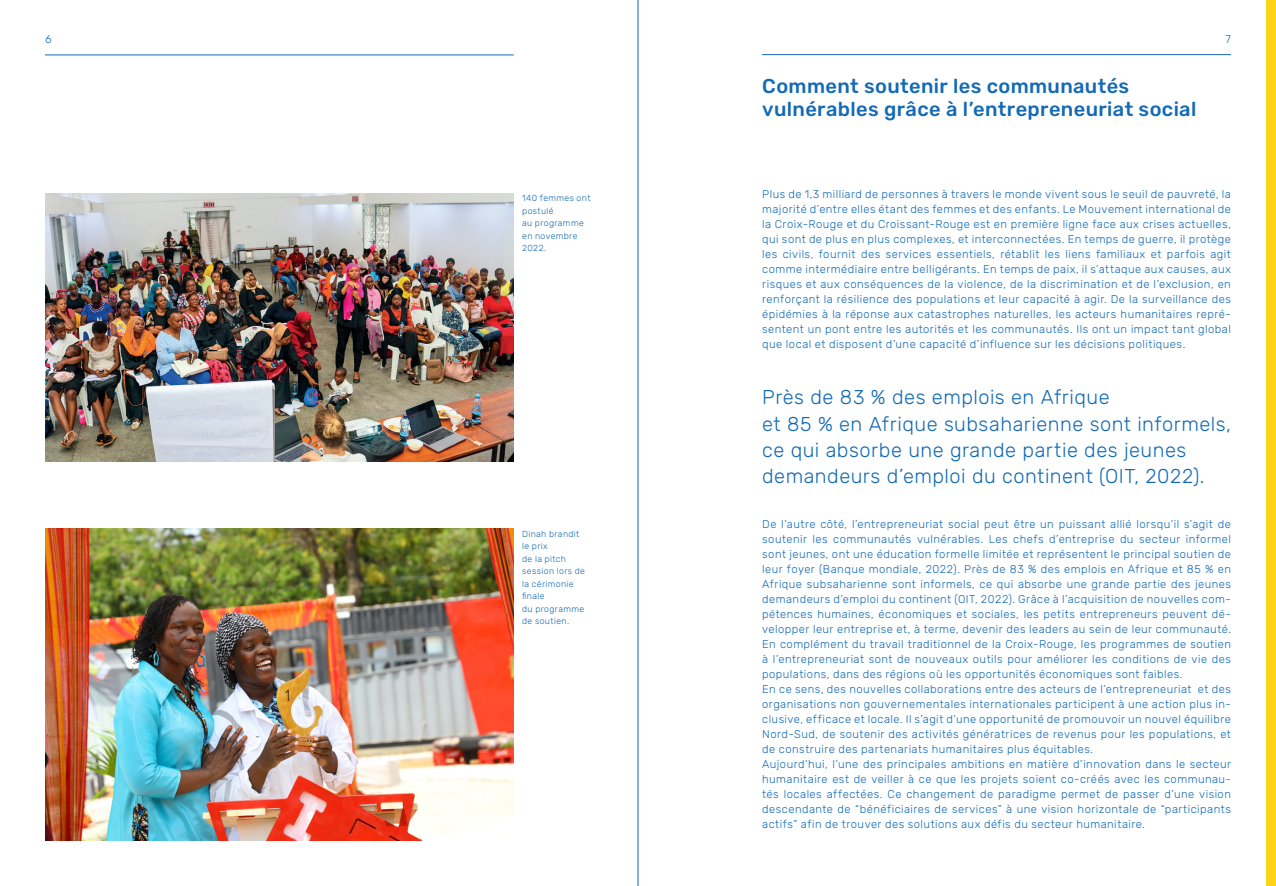
<style>
.page{position:relative;width:1276px;height:886px;background:#fff}
.page>*{position:absolute;margin:0;border:0;box-sizing:border-box;transform-origin:0 0}
.t1{font:300 20px "Rubik";letter-spacing:.025em;color:#136ab5}
.t2{font:500 20px "Rubik";letter-spacing:.02em;color:#136ab5}
.t3{font:300 11.25px/15px "Rubik";letter-spacing:.04em;color:#136ab5;text-align:justify}
.t4{font:300 8.75px/12.5px "Rubik";letter-spacing:.04em;color:#136ab5}
</style>
<div class="page">
<img style="left:45px;top:193px;width:469px;height:268px">
<img style="left:45px;top:528px;width:469px;height:313px">
<hr style="left:45px;top:55px;width:469px;height:1px;background:#136ab5">
<hr style="left:762px;top:54px;width:469px;height:1px;background:#136ab5">
<div style="left:1266px;top:0;width:10px;height:886px;background:#ffd416"></div>
<hr style="left:638px;top:0;width:1px;height:886px;background:#0f6ab4">
<p class="t3" style="left:45px;top:32px;width:8px">6</p>
<p class="t3" style="left:1225px;top:32px;width:7px">7</p>
<p class="t4" style="left:522px;top:192px;width:70px">140 femmes ont postulé</p>
<p class="t4" style="left:522px;top:217px;width:63px">au programme</p>
<p class="t4" style="left:522px;top:230px;width:57px">en novembre<br>2022.</p>
<p class="t4" style="left:522px;top:528px;width:59px">Dinah brandit</p>
<p class="t4" style="left:522px;top:540px;width:64px">le prix<br>de la pitch session lors de la cérimonie</p>
<p class="t4" style="left:522px;top:590px;width:63px">finale<br>du programme de soutien.</p>
<p class="t2" style="left:762px;top:75px;width:368px">Comment soutenir les communautés</p>
<p class="t2" style="left:762px;top:98px;width:436px">vulnérables grâce à l’entrepreneuriat social</p>
<p class="t3" style="left:762px;top:187px;width:470px">Plus de 1,3 milliard de personnes à travers le monde vivent sous le seuil de pauvreté, la majorité d’entre elles étant des femmes et des enfants. Le Mouvement international de la Croix-Rouge et du Croissant-Rouge est en première ligne face aux crises actuelles, qui sont de plus en plus complexes, et interconnectées. En temps de guerre, il protège les civils, fournit des services essentiels, rétablit les liens familiaux et parfois agit comme intermédiaire entre belligérants. En temps de paix, il s’attaque aux causes, aux risques et aux conséquences de la violence, de la discrimination et de l’exclusion, en renforçant la résilience des populations et leur capacité à agir. De la surveillance des épidémies à la réponse aux catastrophes naturelles, les acteurs humanitaires repré&shy;sentent un pont entre les autorités et les communautés. Ils ont un impact tant global que local et disposent d’une capacité d’influence sur les décisions politiques.</p>
<p class="t1" style="left:762px;top:386px;width:349px">Près de 83 % des emplois en Afrique</p>
<p class="t1" style="left:762px;top:413px;width:470px">et 85 % en Afrique subsaharienne sont informels,</p>
<p class="t1" style="left:762px;top:439px;width:426px">ce qui absorbe une grande partie des jeunes</p>
<p class="t1" style="left:762px;top:465px;width:444px">demandeurs d’emploi du continent (OIT, 2022).</p>
<p class="t3" style="left:762px;top:517px;width:470px">De l’autre côté, l’entrepreneuriat social peut être un puissant allié lorsqu’il s’agit de soutenir les communautés vulnérables. Les chefs d’entreprise du secteur informel sont jeunes, ont une éducation formelle limitée et représentent le principal soutien de leur foyer (Banque mondiale, 2022). Près de 83 % des emplois en Afrique et 85 % en Afrique subsaharienne sont informels, ce qui absorbe une grande partie des jeunes demandeurs d’emploi du continent (OIT, 2022). Grâce à l’acquisition de nouvelles com&shy;pétences humaines, économiques et sociales, les petits entrepreneurs peuvent dé&shy;velopper leur entreprise et, à terme, devenir des leaders au sein de leur communauté.<br>En complément du travail traditionnel de la Croix-Rouge, les programmes de soutien à l’entrepreneuriat sont de nouveaux outils pour améliorer les conditions de vie des populations, dans des régions où les opportunités économiques sont faibles.</p>
<p class="t3" style="left:762px;top:682px;width:470px">En ce sens, des nouvelles collaborations entre des acteurs de l’entrepreneuriat et des organisations non gouvernementales internationales participent à une action plus in&shy;clusive, efficace et locale. Il s’agit d’une opportunité de promouvoir un nouvel équilibre Nord-Sud, de soutenir des activités génératrices de revenus pour les populations, et de construire des partenariats humanitaires plus équitables.</p>
<p class="t3" style="left:762px;top:757px;width:470px">Aujourd’hui, l’une des principales ambitions en matière d’innovation dans le secteur humanitaire est de veiller à ce que les projets soient co-créés avec les communau&shy;tés locales affectées. Ce changement de paradigme permet de passer d’une vision descendante de “bénéficiaires de services” à une vision horizontale de “participants actifs” afin de trouver des solutions aux défis du secteur humanitaire.</p>
</div>
